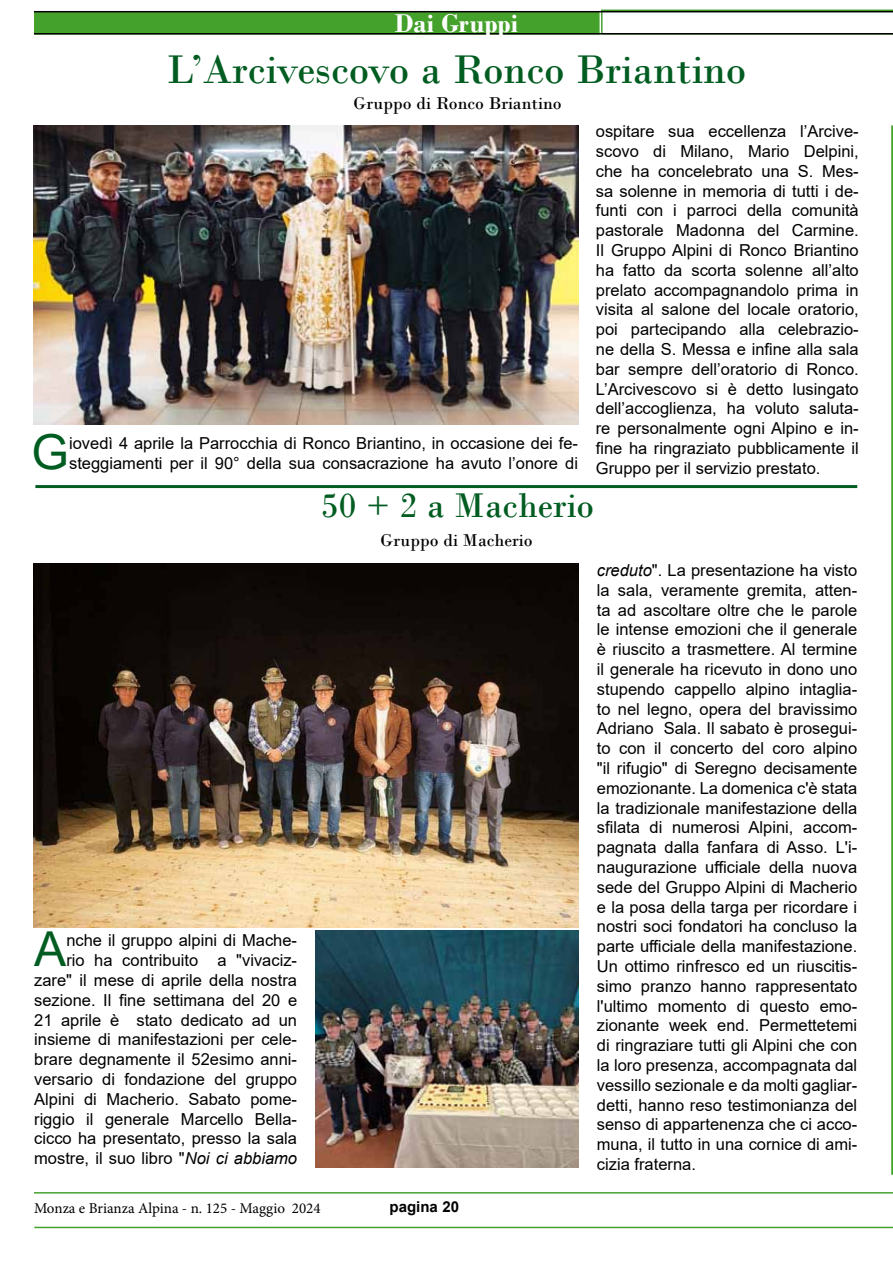
<style>
.page{position:relative;width:893px;height:1263px;background:#fff}
.page>*{position:absolute;margin:0;border:0;box-sizing:border-box;transform-origin:0 0}
.t1{font:48.15px "Arial";color:#005c20}
.t2{font:42px "Bodoni";color:#005c20}
.t3{font:36px "Bodoni";color:#005c20}
.t4{font:700 27px "Bodoni";color:#fff}
.t5{font:18px "Bodoni";color:#000}
.t6{font:16.5px/19.8px "Arial";color:#000;text-align:justify}
.t7{font:15px "Minion Pro";color:#000}
.t8{font:700 15px "Arial";color:#000}
.s1{font-style:italic}
</style>
<div class="page">
<div style="left:34px;top:12px;width:566px;height:23px;background:#44a12b;border:2px solid #44a12b"></div>
<svg style="left:601px;top:10px;width:292px;height:23px"></svg>
<hr style="left:34px;top:11px;width:859px;height:1px;background:#000">
<hr style="left:34px;top:33px;width:859px;height:2px;background:#000">
<hr style="left:891px;top:125px;width:2px;height:1050px;background:#44a12b">
<hr style="left:34px;top:1192px;width:859px;height:1px;background:#44a12b">
<hr style="left:34px;top:1227px;width:859px;height:1px;background:#44a12b">
<img style="left:33px;top:563px;width:545px;height:364px">
<img style="left:316px;top:931px;width:262px;height:236px">
<hr style="left:35px;top:485px;width:822px;height:3px;background:#005c20">
<img style="left:33px;top:125px;width:545px;height:299px">
<h3 class="t4" style="left:395px;top:8px;width:125px">Dai Gruppi</h3>
<h2 class="t2" style="left:167px;top:45px;width:581px">L’Arcivescovo a Ronco Briantino</h2>
<p class="t5" style="left:354px;top:92px;width:210px">Gruppo di Ronco Briantino</p>
<h1 class="t1" style="left:32px;top:419px;width:39px">G</h1>
<p class="t6" style="left:69px;top:433px;width:510px">iovedì 4 aprile la Parrocchia di Ronco Briantino, in occasione dei fe&shy;steggiamenti per il 90° della sua consacrazione ha avuto l’onore di</p>
<p class="t6" style="left:596px;top:121px;width:264px">ospitare sua eccellenza l’Arcive&shy;scovo di Milano, Mario Delpini, che ha concelebrato una S. Mes&shy;sa solenne in memoria di tutti i de&shy;funti con i parroci della comunità pastorale Madonna del Carmine.<br>Il Gruppo Alpini di Ronco Briantino ha fatto da scorta solenne all’alto prelato accompagnandolo prima in visita al salone del locale oratorio, poi partecipando alla celebrazio&shy;ne della S. Messa e infine alla sala bar sempre dell’oratorio di Ronco.<br>L’Arcivescovo si è detto lusingato dell’accoglienza, ha voluto saluta&shy;re personalmente ogni Alpino e in&shy;fine ha ringraziato pubblicamente il Gruppo per il servizio prestato.</p>
<h1 class="t1" style="left:34px;top:916px;width:34px">A</h1>
<p class="t6" style="left:34px;top:931px;width:264px;text-align:right">nche il gruppo alpini di Mache-<br>rio ha contribuito a "vivaciz&shy;zare" il mese di aprile della nostra sezione. Il fine settimana del 20 e 21 aprile è stato dedicato ad un insieme di manifestazioni per cele&shy;brare degnamente il 52esimo anni&shy;versario di fondazione del gruppo Alpini di Macherio. Sabato pome&shy;riggio il generale Marcello Bella&shy;cicco ha presentato, presso la sala mostre, il suo libro "<span class="s1">Noi ci abbiamo</span></p>
<h3 class="t3" style="left:321px;top:484px;width:274px">50 + 2 a Macherio</h3>
<p class="t5" style="left:381px;top:529px;width:153px">Gruppo di Macherio</p>
<p class="t6" style="left:597px;top:560px;width:262px"><span class="s1">creduto</span>". La presentazione ha visto la sala, veramente gremita, atten&shy;ta ad ascoltare oltre che le parole le intense emozioni che il generale è riuscito a trasmettere. Al termine il generale ha ricevuto in dono uno stupendo cappello alpino intaglia&shy;to nel legno, opera del bravissimo Adriano Sala. Il sabato è prosegui&shy;to con il concerto del coro alpino "il rifugio" di Seregno decisamente emozionante. La domenica c'è stata la tradizionale manifestazione della sfilata di numerosi Alpini, accom&shy;pagnata dalla fanfara di Asso. L'i&shy;naugurazione ufficiale della nuova sede del Gruppo Alpini di Macherio e la posa della targa per ricordare i nostri soci fondatori ha concluso la parte ufficiale della manifestazione.<br>Un ottimo rinfresco ed un riuscitis&shy;simo pranzo hanno rappresentato l'ultimo momento di questo emo&shy;zionante week end. Permettetemi di ringraziare tutti gli Alpini che con la loro presenza, accompagnata dal vessillo sezionale e da molti gagliar&shy;detti, hanno reso testimonianza del senso di appartenenza che ci acco&shy;muna, il tutto in una cornice di ami&shy;cizia fraterna.</p>
<p class="t7" style="left:34px;top:1198px;width:288px">Monza e Brianza Alpina - n. 125 - Maggio 2024</p>
<p class="t8" style="left:390px;top:1196px;width:71px">pagina 20</p>
</div>
